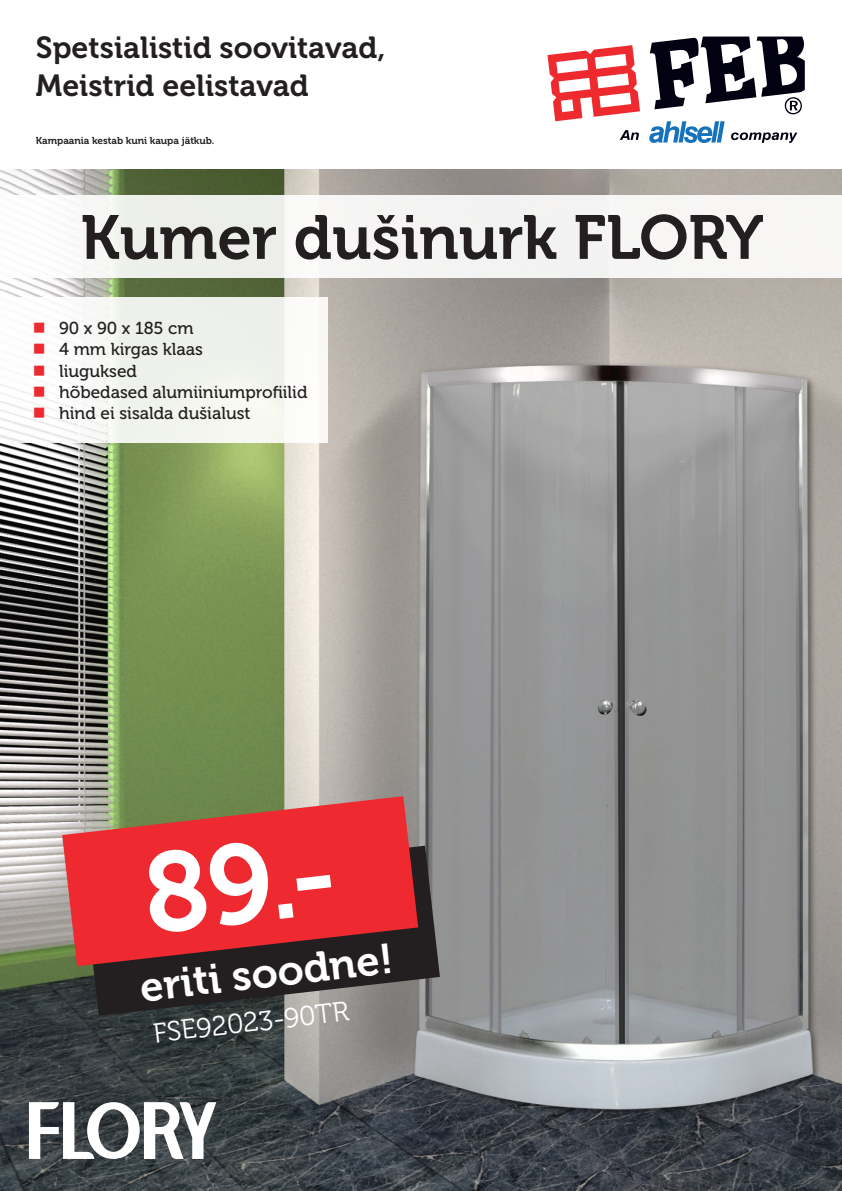
<style>
.page{position:relative;width:842px;height:1191px;background:#fff}
.page>*{position:absolute;margin:0;border:0;box-sizing:border-box;transform-origin:0 0}
.Hind_24pt{font:111.8px "Museo 700";color:#fff}
.t1{font:61.8px "Museo 700";color:#231f20}
.Tavahind_8pt{font:41.9px "Museo 700";color:#fff}
.t2{font:30.4px/37.6px "Museo 700";color:#231f20}
.tootekood{font:27.5px "Museo 300";color:#fff}
.t3{font:17.2px "Museo 500";color:#231f20}
.t4{font:10px "Museo 700";color:#231f20}
</style>
<div class="page">
<img style="left:0;top:169px;width:842px;height:1022px">
<svg style="left:547px;top:37px;width:258px;height:106px"></svg>
<svg style="left:84px;top:845px;width:356px;height:170px;fill:#231f20"></svg>
<svg style="left:62px;top:796px;width:356px;height:170px;fill:#ee292f"></svg>
<div style="left:0;top:195px;width:842px;height:83px;background:#f6f5f4"></div>
<div style="left:0;top:297px;width:328px;height:145px;background:linear-gradient(to right,#f8f9f7,#f2f4ee)"></div>
<svg style="left:29px;top:1102px;width:187px;height:57px"></svg>
<svg style="left:34px;top:323px;width:10px;height:10px"></svg>
<svg style="left:34px;top:344px;width:10px;height:10px"></svg>
<svg style="left:34px;top:365px;width:10px;height:10px"></svg>
<svg style="left:34px;top:386px;width:10px;height:10px"></svg>
<svg style="left:34px;top:408px;width:10px;height:10px"></svg>
<p class="t2" style="left:36px;top:29px;width:351px">Spetsialistid soovitavad,<br>Meistrid eelistavad</p>
<p class="t4" style="left:36px;top:135px;width:180px">Kampaania kestab kuni kaupa jätkub.</p>
<p class="t1" style="left:81px;top:203px;width:685px">Kumer dušinurk FLORY</p>
<p class="t3" style="left:59px;top:319px;width:136px">90 x 90 x 185 cm</p>
<p class="t3" style="left:59px;top:340px;width:145px">4 mm kirgas klaas</p>
<p class="t3" style="left:59px;top:361px;width:79px">liuguksed</p>
<p class="t3" style="left:59px;top:382px;width:250px">hõbedased alumiiniumprofiilid</p>
<p class="t3" style="left:59px;top:404px;width:193px">hind ei sisalda dušialust</p>
<p class="Hind_24pt" style="left:138px;top:832px;width:196px;rotate:-6deg">89.-</p>
<p class="Tavahind_8pt" style="left:137px;top:965px;width:256px;rotate:-7deg">eriti soodne!</p>
<p class="tootekood" style="left:152px;top:1019px;width:198px;rotate:-7deg">FSE92023-90TR</p>
</div>
